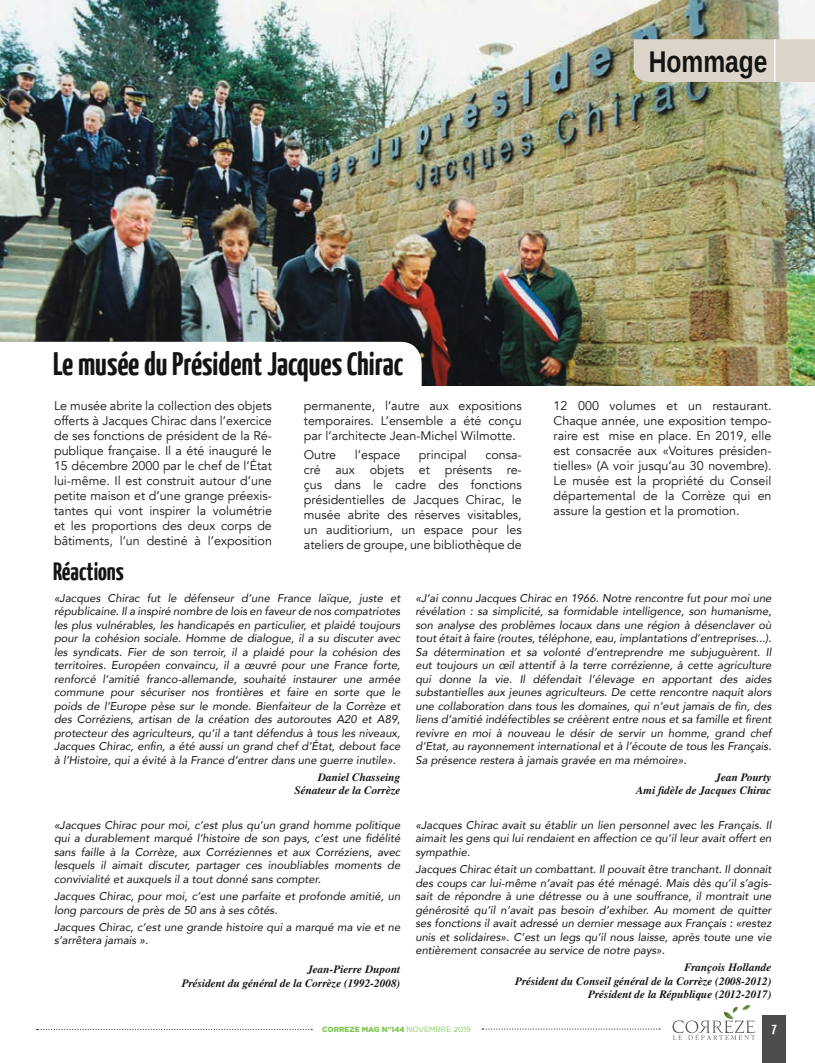
<style>
.page{position:relative;width:815px;height:1063px;background:#fff}
.page>*{position:absolute;margin:0;border:0;box-sizing:border-box;transform-origin:0 0}
.t1{font:700 32.5px "Yanone Kaffeesatz";color:#131413}
.t2{font:700 30px "Liberation Sans Narrow";color:#131413}
.t3{font:700 25px "Yanone Kaffeesatz";color:#131413}
.t4{font:700 13.75px "Yanone Kaffeesatz";color:#fff}
.t5{font:12.5px/15px "Avenir";color:#131413;text-align:justify}
.t6{font:italic 11.25px/13.5px "Avenir";color:#131413;text-align:justify}
.t7{font:italic 700 11.25px/13.5px "Free Serif";color:#131413;text-align:right}
.t8{font:900 7.5px "Gotham";color:#81c754}
.s1{font-family:"Avenir Next Condensed";font-weight:200;font-size:28.75px;color:#94cbd2}
.s2{font-weight:400}
</style>
<div class="page">
<div style="left:762px;top:1015px;width:24px;height:48px;background:#4d4d4c"></div>
<svg style="left:672px;top:1004px;width:83px;height:36px"></svg>
<svg style="left:482px;top:1028px;width:178px;height:2px"></svg>
<svg style="left:37px;top:1029px;width:275px;height:1px"></svg>
<img style="left:0;top:0;width:815px;height:385px">
<svg style="left:0;top:342px;width:422px;height:44px"></svg>
<div style="left:634px;top:39px;width:181px;height:43px;background:#dcd4c8"></div>
<hr style="left:774px;top:39px;width:1px;height:43px;background:#fff">
<h2 class="t2" style="left:649px;top:41px;width:120px">Hommage<span class="s1">4</span></h2>
<h1 class="t1" style="left:53px;top:344px;width:352px">Le musée du Président Jacques Chirac</h1>
<p class="t5" style="left:54px;top:399px;width:219px">Le musée abrite la collection des objets offerts à Jacques Chirac dans l’exercice de ses fonctions de président de la Ré&shy;publique française. Il a été inauguré le 15 décembre 2000 par le chef de l’État lui-même. Il est construit autour d’une petite maison et d’une grange préexis&shy;tantes qui vont inspirer la volumétrie et les proportions des deux corps de bâtiments, l’un destiné à l’exposition</p>
<p class="t5" style="left:304px;top:399px;width:219px">permanente, l’autre aux expositions temporaires. L’ensemble a été conçu par l’architecte Jean-Michel Wilmotte.</p>
<p class="t5" style="left:304px;top:447px;width:34px">Outre</p>
<p class="t5" style="left:355px;top:447px;width:47px">l’espace</p>
<p class="t5" style="left:419px;top:447px;width:49px">principal</p>
<p class="t5" style="left:304px;top:447px;width:219px;text-indent:182px">consa&shy;cré aux objets et présents re&shy;çus dans le cadre des fonctions présidentielles de Jacques Chirac, le musée abrite des réserves visitables, un auditiorium, un espace pour les ateliers de groupe, une bibliothèque de</p>
<h3 class="t3" style="left:53px;top:557px;width:72px">Réactions</h3>
<p class="t5" style="left:554px;top:399px;width:219px">12 000 volumes et un restaurant.<br>Chaque année, une exposition tempo&shy;raire est mise en place. En 2019, elle est consacrée aux «Voitures présiden&shy;tielles» (A voir jusqu’au 30 novembre).<br>Le musée est la propriété du Conseil départemental de la Corrèze qui en assure la gestion et la promotion.</p>
<p class="t6" style="left:54px;top:591px;width:348px">«Jacques Chirac fut le défenseur d’une France laïque, juste et républicaine. Il a inspiré nombre de lois en faveur de nos compatriotes les plus vulnérables, les handicapés en particulier, et plaidé toujours pour la cohésion sociale. Homme de dialogue, il a su discuter avec les syndicats. Fier de son terroir, il a plaidé pour la cohésion des territoires. Européen convaincu, il a œuvré pour une France forte, renforcé l’amitié franco-allemande, souhaité instaurer une armée commune pour sécuriser nos frontières et faire en sorte que le poids de l’Europe pèse sur le monde. Bienfaiteur de la Corrèze et des Corréziens, artisan de la création des autoroutes A20 et A89, protecteur des agriculteurs, qu’il a tant défendus à tous les niveaux, Jacques Chirac, enfin, a été aussi un grand chef d’État, debout face à l’Histoire, qui a évité à la France d’entrer dans une guerre inutile».</p>
<p class="t7" style="left:295px;top:770px;width:107px">Daniel Chasseing<br>Sénateur de la Corrèze</p>
<p class="t6" style="left:54px;top:818px;width:348px">«Jacques Chirac pour moi, c’est plus qu’un grand homme politique qui a durablement marqué l’histoire de son pays, c’est une fidélité sans faille à la Corrèze, aux Corréziennes et aux Corréziens, avec lesquels il aimait discuter, partager ces inoubliables moments de convivialité et auxquels il a tout donné sans compter.</p>
<p class="t6" style="left:54px;top:889px;width:348px">Jacques Chirac, pour moi, c’est une parfaite et profonde amitié, un long parcours de près de 50 ans à ses côtés.</p>
<p class="t6" style="left:54px;top:920px;width:348px">Jacques Chirac, c’est une grande histoire qui a marqué ma vie et ne s’arrêtera jamais ».</p>
<p class="t7" style="left:182px;top:963px;width:220px">Jean-Pierre Dupont<br>Président du général de la Corrèze (1992-2008)</p>
<p class="t6" style="left:415px;top:591px;width:358px">«J’ai connu Jacques Chirac en 1966. Notre rencontre fut pour moi une révélation : sa simplicité, sa formidable intelligence, son humanisme, son analyse des problèmes locaux dans une région à désenclaver où tout était à faire (routes, téléphone, eau, implantations d’entreprises...).<br>Sa détermination et sa volonté d’entreprendre me subjuguèrent. Il eut toujours un œil attentif à la terre corrézienne, à cette agriculture qui donne la vie. Il défendait l’élevage en apportant des aides substantielles aux jeunes agriculteurs. De cette rencontre naquit alors une collaboration dans tous les domaines, qui n’eut jamais de fin, des liens d’amitié indéfectibles se créèrent entre nous et sa famille et firent revivre en moi à nouveau le désir de servir un homme, grand chef d’Etat, au rayonnement international et à l’écoute de tous les Français.<br>Sa présence restera à jamais gravée en ma mémoire».</p>
<p class="t7" style="left:636px;top:770px;width:137px">Jean Pourty<br>Ami fidèle de Jacques Chirac</p>
<p class="t6" style="left:415px;top:818px;width:358px">«Jacques Chirac avait su établir un lien personnel avec les Français. Il aimait les gens qui lui rendaient en affection ce qu’il leur avait offert en sympathie.</p>
<p class="t6" style="left:415px;top:862px;width:358px">Jacques Chirac était un combattant. Il pouvait être tranchant. Il donnait des coups car lui-même n’avait pas été ménagé. Mais dès qu’il s’agis&shy;sait de répondre à une détresse ou à une souffrance, il montrait une générosité qu’il n’avait pas besoin d’exhiber. Au moment de quitter ses fonctions il avait adressé un dernier message aux Français : «restez unis et solidaires». C’est un legs qu’il nous laisse, après toute une vie entièrement consacrée au service de notre pays».</p>
<p class="t7" style="left:515px;top:960px;width:258px">François Hollande<br>Président du Conseil général de la Corrèze (2008-2012)<br>Président de la République (2012-2017)</p>
<p class="t8" style="left:322px;top:1025px;width:150px">CORREZE MAG N°144 <span class="s2">NOVEMBRE 2019</span></p>
<p class="t4" style="left:771px;top:1019px;width:7px">7</p>
</div>
